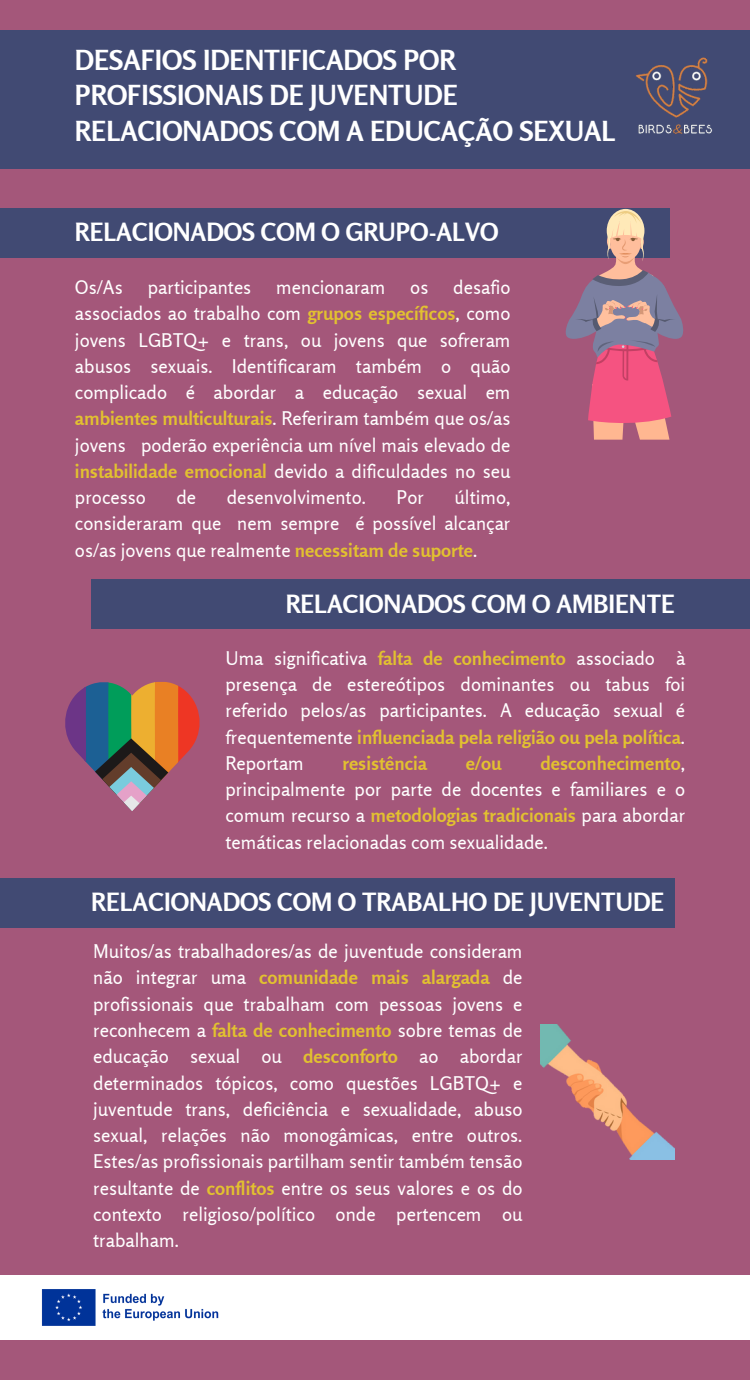
<style>
.page{position:relative;width:750px;height:1380px;background:#fff}
.page>*{position:absolute;margin:0;border:0;box-sizing:border-box;transform-origin:0 0}
.t1{font:700 27.5px/35.6px "Rosario";color:#fff}
.t2{font:700 25px "Rosario";color:#fff}
.t3{font:18.75px/26.2px "Rosario";color:#fff;text-align:justify}
.t4{font:700 18.75px "Rosario";color:#e2c130}
.s1{font-weight:700;color:#e2c130}
</style>
<div class="page">
<div style="left:0;top:0;width:750px;height:1379px;background:#a4577a"></div>
<div style="left:0;top:209px;width:670px;height:49px;background:#414a73"></div>
<div style="left:0;top:30px;width:750px;height:138px;background:#414a73"></div>
<img style="left:635px;top:57px;width:77px;height:77px">
<svg style="left:565px;top:209px;width:118px;height:230px"></svg>
<svg style="left:65px;top:682px;width:135px;height:129px"></svg>
<img style="left:541px;top:1024px;width:134px;height:134px">
<div style="left:0;top:1274px;width:750px;height:65px;background:#fff"></div>
<img style="left:41px;top:1289px;width:178px;height:37px">
<div style="left:91px;top:579px;width:659px;height:49px;background:#414a73"></div>
<div style="left:0;top:878px;width:675px;height:49px;background:#414a73"></div>
<p class="t1" style="left:75px;top:41px;width:542px">DESAFIOS IDENTIFICADOS POR<br>PROFISSIONAIS DE JUVENTUDE<br>RELACIONADOS COM A EDUCAÇÃO SEXUAL</p>
<p class="t2" style="left:75px;top:217px;width:425px">RELACIONADOS COM O GRUPO-ALVO</p>
<h1 class="t3" style="left:75px;top:274px;width:437px;text-indent:378px">desafio associados ao trabalho com <span class="s1">grupos específicos</span>, como jovens LGBTQ+ e trans, ou jovens que sofreram abusos sexuais. Identificaram também o quão complicado é abordar a educação sexual em <span class="s1">ambientes multiculturais</span>. Referiram também que os/as jovens poderão experiência um nível mais elevado de <span class="s1">instabilidade emocional</span> devido a dificuldades no seu processo</h1>
<h1 class="t3" style="left:75px;top:274px;width:49px">Os/As</h1>
<h1 class="t3" style="left:148px;top:274px;width:105px">participantes</h1>
<h1 class="t3" style="left:276px;top:274px;width:111px">mencionaram</h1>
<h1 class="t3" style="left:410px;top:274px;width:20px">os</h1>
<h1 class="t3" style="left:75px;top:484px;width:437px;text-indent:380px">último, consideraram que nem sempre é possível alcançar os/as jovens que realmente <span class="s1">necessitam de suporte</span>.</h1>
<h1 class="t3" style="left:176px;top:484px;width:21px">de</h1>
<h1 class="t3" style="left:227px;top:484px;width:141px">desenvolvimento.</h1>
<h1 class="t3" style="left:397px;top:484px;width:29px">Por</h1>
<h1 class="t2" style="left:286px;top:588px;width:391px">RELACIONADOS COM O AMBIENTE</h1>
<p class="t3" style="left:226px;top:644px;width:461px">Uma significativa <span class="s1">falta de conhecimento</span> associado à presença de estereótipos dominantes ou tabus foi referido pelos/as participantes. A educação sexual é frequentemente <span class="s1">influenciada pela religião ou pela política</span>.<br>Reportam</p>
<p class="t3" style="left:226px;top:749px;width:461px;text-indent:315px"><span class="s1">desconhecimento</span>, principalmente por parte de docentes e familiares e o comum recurso a <span class="s1">metodologias tradicionais</span> para abordar temáticas relacionadas com sexualidade.</p>
<p class="t4" style="left:343px;top:751px;width:86px">resistência</p>
<p class="t4" style="left:466px;top:751px;width:37px">e/ou</p>
<p class="t2" style="left:91px;top:886px;width:575px">RELACIONADOS COM O TRABALHO DE JUVENTUDE</p>
<p class="t3" style="left:93px;top:937px;width:431px">Muitos/as trabalhadores/as de juventude consideram não integrar uma <span class="s1">comunidade mais alargada</span> de profissionais que trabalham com pessoas jovens e reconhecem a <span class="s1">falta de conhecimento</span> sobre temas de educação sexual ou <span class="s1">desconforto</span> ao abordar determinados tópicos, como questões LGBTQ+ e juventude trans, deficiência e sexualidade, abuso sexual, relações não monogâmicas, entre outros.<br>Estes/as profissionais partilham sentir também tensão resultante de <span class="s1">conflitos</span> entre os seus valores e os do contexto religioso/político onde pertencem ou trabalham.</p>
</div>
